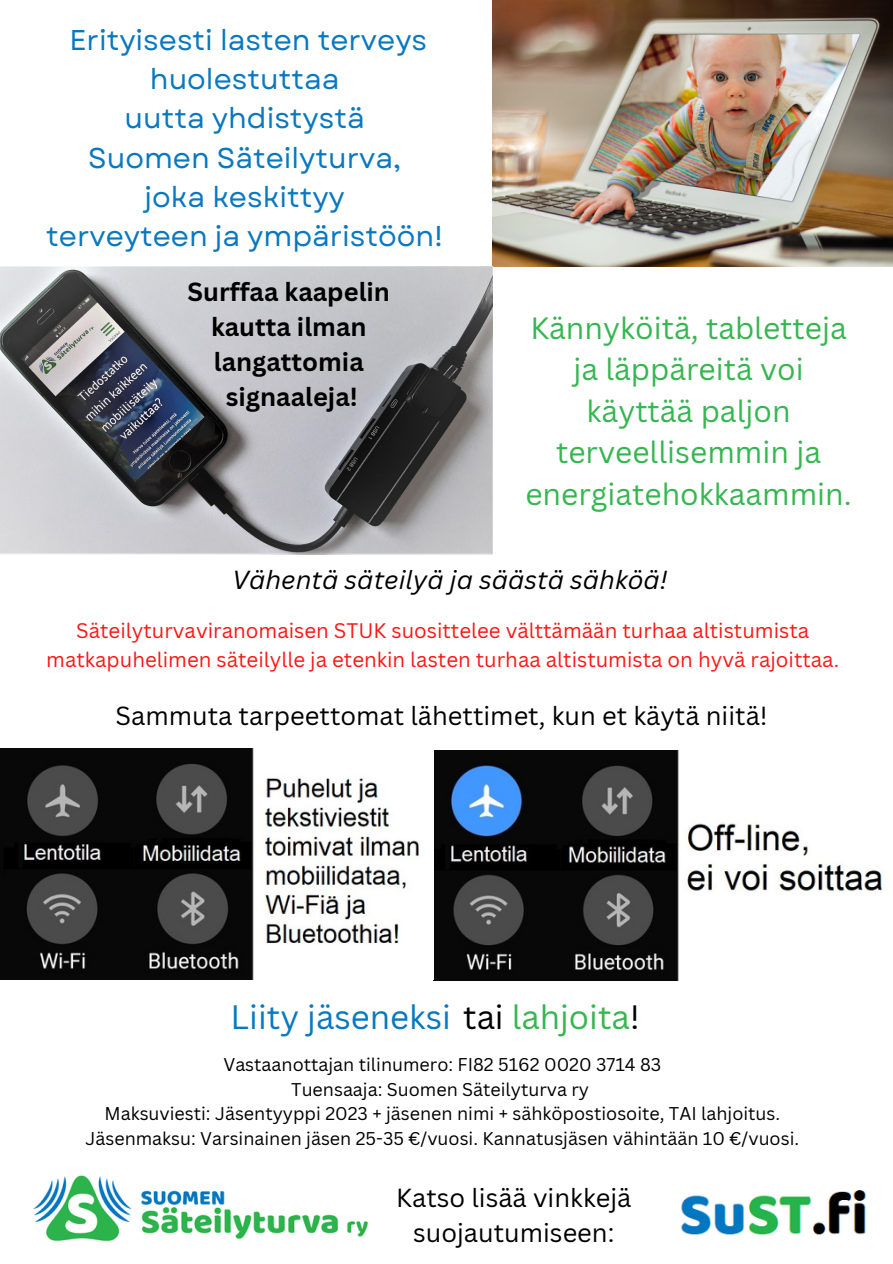
<style>
.page{position:relative;width:893px;height:1264px;background:#fff}
.page>*{position:absolute;margin:0;border:0;box-sizing:border-box;transform-origin:0 0}
.t1{font:33px "Canva Sans";color:#0878c0}
.t2{font:30px/41.5px "Canva Sans";color:#36b651;text-align:center}
.t3{font:28.5px/39.3px "Garet";color:#0878c0;text-align:center}
.t4{font:25.5px/34.8px "Canva Sans";color:#000;text-align:center}
.t5{font:700 25.5px/34.8px "Canva Sans";color:#000;text-align:center}
.t6{font:italic 25.35px "Canva Sans";color:#000}
.t7{font:20.55px/28px "Canva Sans";color:#ff1616;text-align:center}
.t8{font:18px/24.5px "Canva Sans";color:#000;text-align:center}
.s1{font-size:32.85px;color:#000}
.s2{font-size:32.85px;color:#36b651}
</style>
<div class="page">
<img style="left:434px;top:750px;width:448px;height:231px">
<img style="left:681px;top:1190px;width:185px;height:45px">
<img style="left:492px;top:0;width:400px;height:266px">
<img style="left:0;top:267px;width:492px;height:287px">
<img style="left:0;top:748px;width:419px;height:231px">
<img style="left:33px;top:1175px;width:335px;height:67px">
<h3 class="t3" style="left:46px;top:20px;width:398px">Erityisesti lasten terveys huolestuttaa<br>uutta yhdistystä<br>Suomen Säteilyturva,<br>joka keskittyy<br>terveyteen ja ympäristöön!</h3>
<h3 class="t5" style="left:187px;top:274px;width:204px">Surffaa kaapelin kautta ilman langattomia signaaleja!</h3>
<h2 class="t2" style="left:525px;top:306px;width:328px">Kännyköitä, tabletteja ja läppäreitä voi käyttää paljon terveellisemmin ja energiatehokkaammin.</h2>
<h3 class="t6" style="left:232px;top:561px;width:437px">Vähentä säteilyä ja säästä sähköä!</h3>
<p class="t7" style="left:46px;top:616px;width:794px">Säteilyturvaviranomaisen STUK suosittelee välttämään turhaa altistumista matkapuhelimen säteilylle ja etenkin lasten turhaa altistumista on hyvä rajoittaa.</p>
<h3 class="t4" style="left:116px;top:697px;width:653px">Sammuta tarpeettomat lähettimet, kun et käytä niitä!</h3>
<h1 class="t1" style="left:230px;top:993px;width:411px">Liity jäseneksi <span class="s1">tai</span> <span class="s2">lahjoita</span><span class="s1">!</span></h1>
<p class="t8" style="left:85px;top:1051px;width:715px">Vastaanottajan tilinumero: FI82 5162 0020 3714 83<br>Tuensaaja: Suomen Säteilyturva ry<br>Maksuviesti: Jäsentyyppi 2023 + jäsenen nimi + sähköpostiosoite, TAI lahjoitus.<br>Jäsenmaksu: Varsinainen jäsen 25-35 €/vuosi. Kannatusjäsen vähintään 10 €/vuosi.</p>
<h3 class="t4" style="left:396px;top:1179px;width:237px">Katso lisää vinkkejä suojautumiseen:</h3>
</div>
